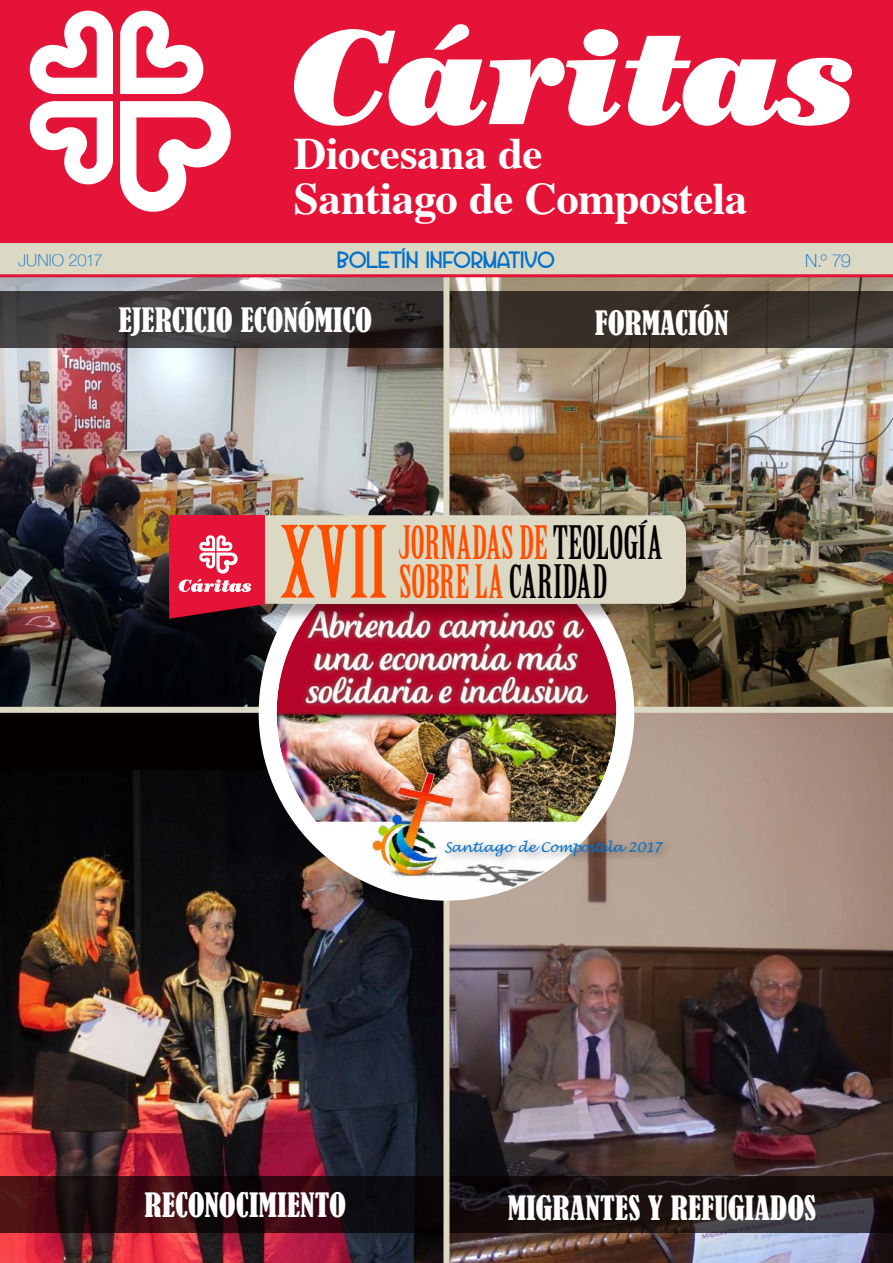
<style>
.page{position:relative;width:893px;height:1263px;background:#fff}
.page>*{position:absolute;margin:0;border:0;box-sizing:border-box;transform-origin:0 0}
.t1{font:45px/39px "Birch Std";letter-spacing:-.005em;color:#ff5000}
.t2{font:700 45px/45px "Times";letter-spacing:-.01em;color:#fff}
.t3{font:condensed 31.5px "Bernard";color:#fff}
.t4{font:18px "Vila Morena";letter-spacing:.005em;color:#0071ce}
.t5{font:100 18px "Helvetica Neue";color:#0071ce}
.t6{font:100 16.5px "Helvetica Neue";letter-spacing:.005em;color:#0071ce}
.t7{font:italic 13.5px "Lucida Handwriting";letter-spacing:-.015em;color:#0071ce}
.s1{font-size:97.05px}
.s2{color:#050000}
</style>
<div class="page">
<div style="left:0;top:713px;width:449px;height:550px;background:#050000"></div>
<img style="left:0;top:770px;width:443px;height:493px">
<img style="left:0;top:277px;width:893px;height:430px">
<img style="left:449px;top:713px;width:444px;height:550px">
<div style="left:0;top:0;width:893px;height:259px;background:#e41337"></div>
<svg style="left:294px;top:24px;width:558px;height:102px"></svg>
<svg style="left:120px;top:101px;width:111px;height:111px"></svg>
<svg style="left:29px;top:101px;width:84px;height:84px"></svg>
<svg style="left:120px;top:10px;width:84px;height:84px"></svg>
<svg style="left:29px;top:10px;width:84px;height:84px"></svg>
<div style="left:0;top:244px;width:893px;height:32px;background:#dbd8c4"></div>
<svg style="left:0;top:1176px;width:893px;height:57px"></svg>
<svg style="left:0;top:291px;width:893px;height:57px;background:#3a3430"></svg>
<div style="left:443px;top:274px;width:6px;height:989px;background:#dbd8c4"></div>
<div style="left:0;top:707px;width:893px;height:6px;background:#dbd8c4"></div>
<div style="left:268px;top:534px;width:357px;height:358px;background:#fff;border-radius:50%"></div>
<img style="left:277px;top:543px;width:339px;height:340px;border-radius:170px">
<div style="left:259px;top:525px;width:375px;height:376px;border:18px solid #fff;border-radius:50%"></div>
<div style="left:248px;top:517px;width:457px;height:106px;background:#050000;opacity:.3"></div>
<div style="left:171px;top:598px;width:113px;height:39px;background:#050000;opacity:.29"></div>
<svg style="left:169px;top:515px;width:517px;height:104px;background:#d0a49d"></svg>
<div style="left:440px;top:834px;width:234px;height:33px;background:#050000;opacity:.45"></div>
<img style="left:366px;top:773px;width:194px;height:119px">
<hr style="left:0;top:274px;width:893px;height:3px;background:#e41337">
<h1 class="t2" style="left:294px;top:127px;width:455px">Diocesana de<br>Santiago de Compostela</h1>
<p class="t6" style="left:18px;top:247px;width:86px">JUNIO 2017</p>
<p class="t4" style="left:338px;top:247px;width:219px">BOLETÍN INFORMATIVO</p>
<p class="t5" style="left:805px;top:247px;width:47px">N.º 79</p>
<p class="t3" style="left:119px;top:302px;width:255px">EJERCICIO ECONÓMICO</p>
<p class="t3" style="left:595px;top:305px;width:135px">FORMACIÓN</p>
<h1 class="t1" style="left:399px;top:524px;width:265px;text-indent:-119px"><span class="s1">XVII</span> JORNADAS DE <span class="s2">TEOLOGÍA<br></span>SOBRE LA <span class="s2">CARIDAD</span></h1>
<p class="t7" style="left:444px;top:839px;width:220px">Santiago de Compostela 2017</p>
<p class="t3" style="left:145px;top:1187px;width:203px">RECONOCIMIENTO</p>
<p class="t3" style="left:508px;top:1190px;width:310px">MIGRANTES Y REFUGIADOS</p>
</div>
